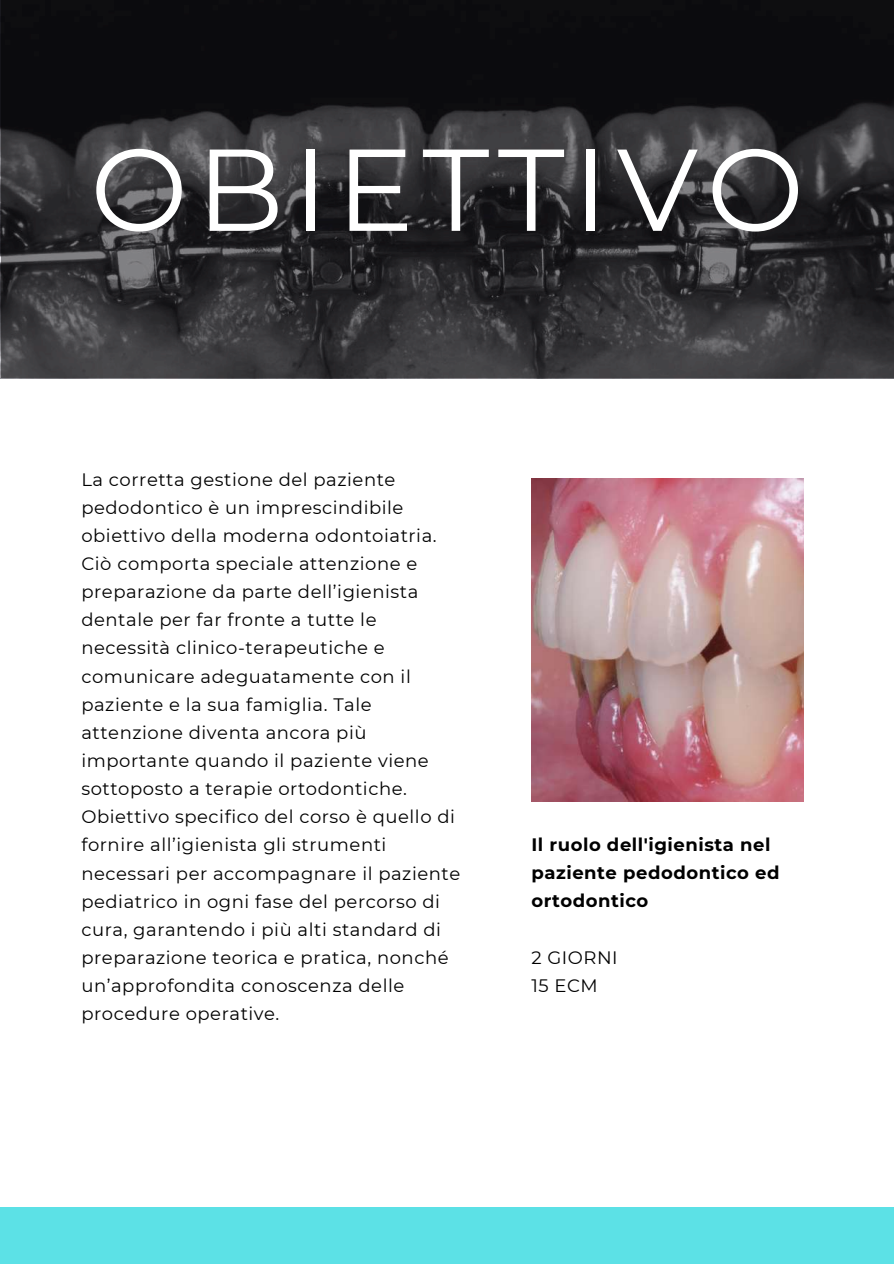
<style>
.page{position:relative;width:894px;height:1264px;background:#fff}
.page>*{position:absolute;margin:0;border:0;box-sizing:border-box;transform-origin:0 0}
.t1{font:116.1px "Montserrat";letter-spacing:.075em;color:#fff}
.t2{font:18px/28.2px "Montserrat";letter-spacing:.03em;color:#000}
.t3{font:700 18px/28.2px "Montserrat";letter-spacing:.03em;color:#000}
</style>
<div class="page">
<img style="left:531px;top:478px;width:272px;height:323px">
<div style="left:0;top:1206px;width:893px;height:57px;background:#5ce1e6"></div>
<svg style="left:1px;top:0;width:892px;height:377px;background:#27272a"></svg>
<h1 class="t1" style="left:90px;top:118px;width:715px">OBIETTIVO</h1>
<p class="t2" style="left:81px;top:465px;width:380px">La corretta gestione del paziente pedodontico è un imprescindibile obiettivo della moderna odontoiatria.<br>Ciò comporta speciale attenzione e preparazione da parte dell’igienista dentale per far fronte a tutte le necessità clinico-terapeutiche e comunicare adeguatamente con il paziente e la sua famiglia. Tale attenzione diventa ancora più importante quando il paziente viene sottoposto a terapie ortodontiche.<br>Obiettivo specifico del corso è quello di fornire all’igienista gli strumenti necessari per accompagnare il paziente pediatrico in ogni fase del percorso di cura, garantendo i più alti standard di preparazione teorica e pratica, nonché un’approfondita conoscenza delle procedure operative.</p>
<p class="t3" style="left:531px;top:830px;width:249px">Il ruolo dell'igienista nel paziente pedodontico ed ortodontico</p>
<p class="t2" style="left:531px;top:942px;width:88px">2 GIORNI<br>15 ECM</p>
</div>
